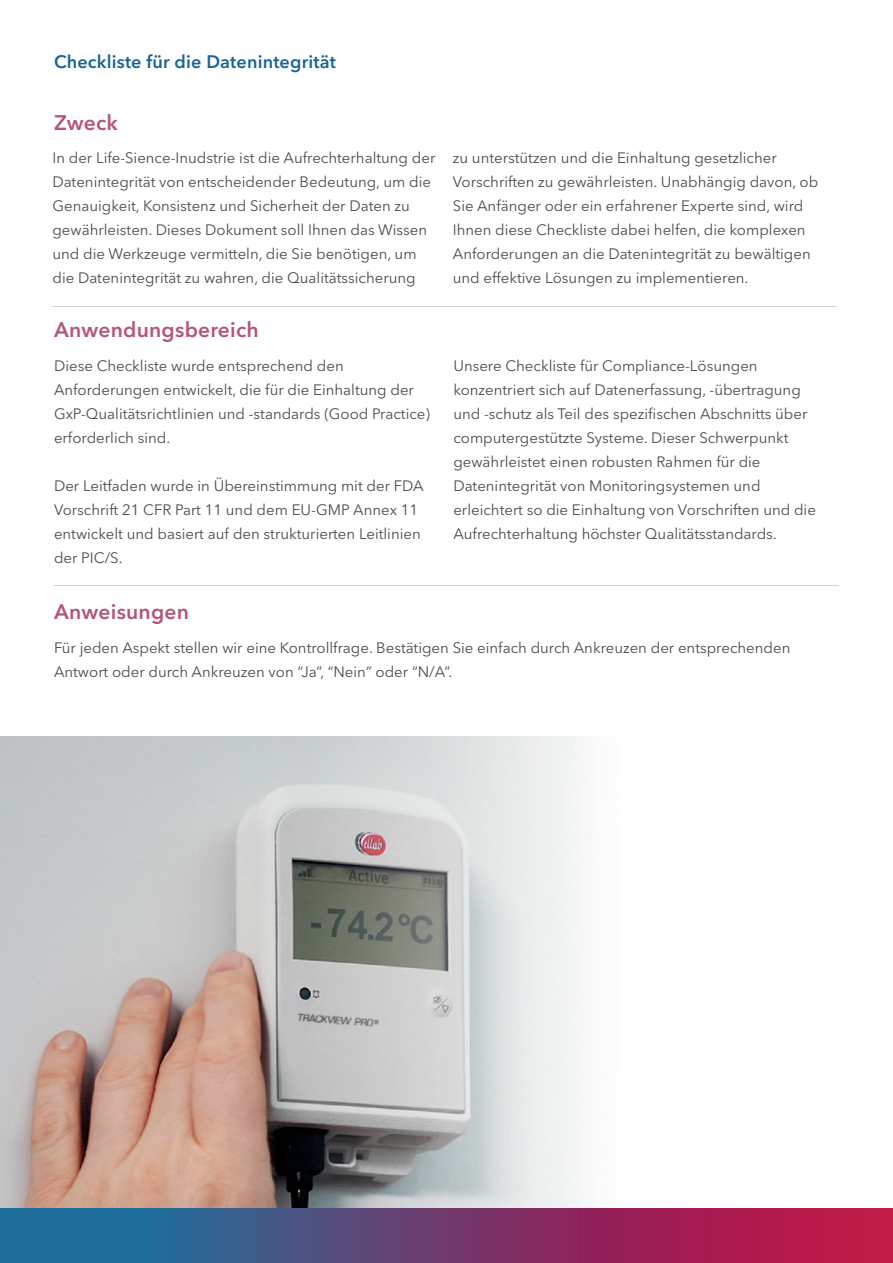
<style>
.page{position:relative;width:893px;height:1263px;background:#fff}
.page>*{position:absolute;margin:0;border:0;box-sizing:border-box;transform-origin:0 0}
.t1{font:600 21px "Avenir Next LT Pro";letter-spacing:.01em;color:#b55773}
.t2{font:600 18px "Avenir Next LT Pro";letter-spacing:.01em;color:#196595}
.t3{font:15px/24px "Avenir Next LT Pro";color:#4b4c4d}
</style>
<div class="page">
<img style="left:0;top:737px;width:893px;height:472px">
<hr style="left:52px;top:306px;width:785px;height:1px;background:#d1d2d4">
<svg style="left:0;top:1209px;width:893px;height:54px;background:#6c3e70"></svg>
<hr style="left:54px;top:585px;width:785px;height:1px;background:#d1d2d4">
<p class="t2" style="left:54px;top:50px;width:283px">Checkliste für die Datenintegrität</p>
<h1 class="t1" style="left:54px;top:110px;width:65px">Zweck</h1>
<p class="t3" style="left:52px;top:146px;width:384px">In der Life-Sience-Inudstrie ist die Aufrechterhaltung der Datenintegrität von entscheidender Bedeutung, um die Genauigkeit, Konsistenz und Sicherheit der Daten zu gewährleisten. Dieses Dokument soll Ihnen das Wissen und die Werkzeuge vermitteln, die Sie benötigen, um die Datenintegrität zu wahren, die Qualitätssicherung</p>
<h1 class="t1" style="left:54px;top:317px;width:206px">Anwendungsbereich</h1>
<p class="t3" style="left:54px;top:353px;width:377px">Diese Checkliste wurde entsprechend den Anforderungen entwickelt, die für die Einhaltung der GxP-Qualitätsrichtlinien und -standards (Good Practice) erforderlich sind.</p>
<p class="t3" style="left:54px;top:473px;width:371px">Der Leitfaden wurde in Übereinstimmung mit der FDA Vorschrift 21 CFR Part 11 und dem EU-GMP Annex 11 entwickelt und basiert auf den strukturierten Leitlinien der PIC/S.</p>
<p class="t3" style="left:453px;top:146px;width:367px">zu unterstützen und die Einhaltung gesetzlicher Vorschriften zu gewährleisten. Unabhängig davon, ob Sie Anfänger oder ein erfahrener Experte sind, wird Ihnen diese Checkliste dabei helfen, die komplexen Anforderungen an die Datenintegrität zu bewältigen und effektive Lösungen zu implementieren.</p>
<p class="t3" style="left:453px;top:353px;width:364px">Unsere Checkliste für Compliance-Lösungen konzentriert sich auf Datenerfassung, -übertragung und -schutz als Teil des spezifischen Abschnitts über computergestützte Systeme. Dieser Schwerpunkt gewährleistet einen robusten Rahmen für die Datenintegrität von Monitoringsystemen und erleichtert so die Einhaltung von Vorschriften und die Aufrechterhaltung höchster Qualitätsstandards.</p>
<h1 class="t1" style="left:54px;top:599px;width:137px">Anweisungen</h1>
<p class="t3" style="left:54px;top:635px;width:738px">Für jeden Aspekt stellen wir eine Kontrollfrage. Bestätigen Sie einfach durch Ankreuzen der entsprechenden<br>Antwort oder durch Ankreuzen von “Ja”, “Nein” oder “N/A”.</p>
</div>
